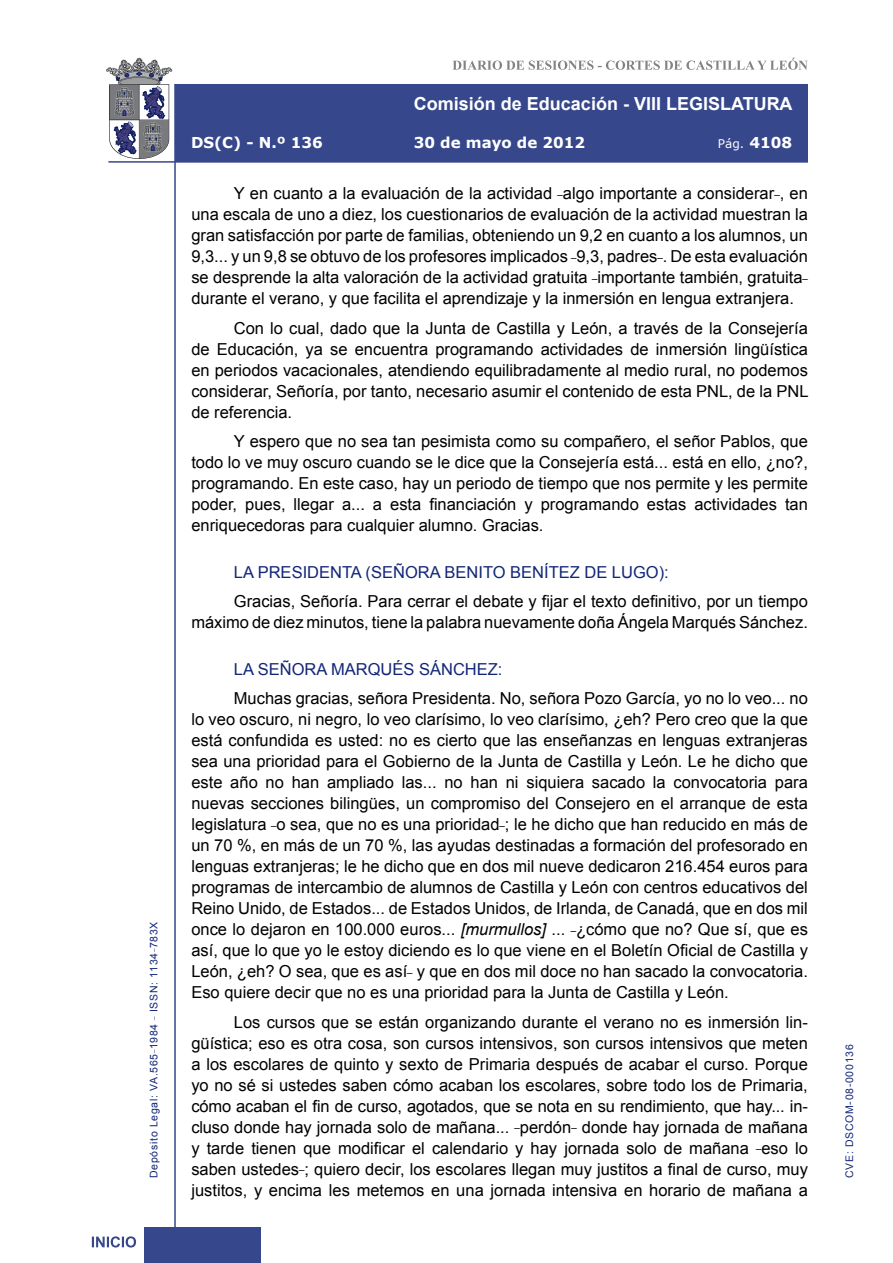
<style>
.page{position:relative;width:893px;height:1263px;background:#fff}
.page>*{position:absolute;margin:0;border:0;box-sizing:border-box;transform-origin:0 0}
.t1{font:700 18px "Arial";color:#fff}
.t2{font:16.5px/21px "Arial";color:#000;text-align:justify}
.Orador{font:16.5px "Arial";color:#122678}
.t3{font:700 15px "Verdana";color:#fff}
.t4{font:12px "Verdana";color:#fff}
.t5{font:10.5px "Arial";letter-spacing:.065em;color:#122678}
.s1{font-weight:700;font-size:15px}
.s2{font-style:italic}
</style>
<div class="page">
<svg style="left:452px;top:58px;width:356px;height:12px"></svg>
<hr style="left:174px;top:84px;width:2px;height:1179px;background:#36478c">
<div style="left:144px;top:1227px;width:117px;height:36px;background:#36478c"></div>
<div style="left:175px;top:84px;width:633px;height:78px;background:#36478c"></div>
<hr style="left:108px;top:161px;width:700px;height:2px;background:#36478c">
<svg style="left:92px;top:1236px;width:44px;height:11px"></svg>
<svg style="left:106px;top:58px;width:66px;height:101px"></svg>
<p class="t5" style="left:147px;top:1178px;width:258px;rotate:-90deg">Depósito Legal: VA.565<sup>_</sup>1984 <sup>_</sup> ISSN: 1134<sup>_</sup>783X</p>
<p class="t1" style="left:414px;top:92px;width:380px">Comisión de Educación - VIII LEGISLATURA</p>
<p class="t3" style="left:191px;top:133px;width:133px">DS(C) - N.º 136</p>
<p class="t3" style="left:414px;top:133px;width:173px">30 de mayo de 2012</p>
<p class="t4" style="left:718px;top:136px;width:76px">Pág. <span class="s1">4108</span></p>
<p class="t2" style="left:191px;top:183px;width:618px;text-indent:43px">Y en cuanto a la evaluación de la actividad <sup>_</sup>algo importante a considerar<sup>_</sup>, en una escala de uno a diez, los cuestionarios de evaluación de la actividad muestran la gran satisfacción por parte de familias, obteniendo un 9,2 en cuanto a los alumnos, un 9,3... y un 9,8 se obtuvo de los profesores implicados <sup>_</sup>9,3, padres<sup>_</sup>. De esta evaluación se desprende la alta valoración de la actividad gratuita <sup>_</sup>importante también, gratuita<sup>_ </sup>durante el verano, y que facilita el aprendizaje y la inmersión en lengua extranjera.</p>
<p class="t2" style="left:191px;top:317px;width:619px;text-indent:43px">Con lo cual, dado que la Junta de Castilla y León, a través de la Consejería de Educación, ya se encuentra programando actividades de inmersión lingüística en periodos vacacionales, atendiendo equilibradamente al medio rural, no podemos considerar, Señoría, por tanto, necesario asumir el contenido de esta PNL, de la PNL de referencia.</p>
<p class="t2" style="left:191px;top:431px;width:618px;text-indent:43px">Y espero que no sea tan pesimista como su compañero, el señor Pablos, que todo lo ve muy oscuro cuando se le dice que la Consejería está... está en ello, ¿no?, programando. En este caso, hay un periodo de tiempo que nos permite y les permite poder, pues, llegar a... a esta financiación y programando estas actividades tan enriquecedoras para cualquier alumno. Gracias.</p>
<p class="Orador" style="left:234px;top:561px;width:436px">LA PRESIDENTA (SEÑORA BENITO BENÍTEZ DE LUGO):</p>
<p class="t2" style="left:191px;top:591px;width:618px;text-align:right">Gracias, Señoría. Para cerrar el debate y fijar el texto definitivo, por un tiempo máximo de diez minutos, tiene la palabra nuevamente doña Ángela Marqués Sánchez.</p>
<p class="Orador" style="left:234px;top:658px;width:270px">LA SEÑORA MARQUÉS SÁNCHEZ:</p>
<p class="t2" style="left:191px;top:688px;width:618px;text-indent:43px">Muchas gracias, señora Presidenta. No, señora Pozo García, yo no lo veo... no lo veo oscuro, ni negro, lo veo clarísimo, lo veo clarísimo, ¿eh? Pero creo que la que está confundida es usted: no es cierto que las enseñanzas en lenguas extranjeras sea una prioridad para el Gobierno de la Junta de Castilla y León. Le he dicho que este año no han ampliado las... no han ni siquiera sacado la convocatoria para nuevas secciones bilingües, un compromiso del Consejero en el arranque de esta legislatura <sup>_</sup>o sea, que no es una prioridad<sup>_</sup>; le he dicho que han reducido en más de un 70 %, en más de un 70 %, las ayudas destinadas a formación del profesorado en lenguas extranjeras; le he dicho que en dos mil nueve dedicaron 216.454 euros para programas de intercambio de alumnos de Castilla y León con centros educativos del Reino Unido, de Estados... de Estados Unidos, de Irlanda, de Canadá, que en dos mil once lo dejaron en 100.000 euros... <span class="s2">[murmullos]</span> ... <sup>_</sup>¿cómo que no? Que sí, que es así, que lo que yo le estoy diciendo es lo que viene en el Boletín Oficial de Castilla y León, ¿eh? O sea, que es así<sup>_</sup> y que en dos mil doce no han sacado la convocatoria.<br>Eso quiere decir que no es una prioridad para la Junta de Castilla y León.</p>
<p class="t2" style="left:191px;top:1012px;width:618px;text-indent:43px">Los cursos que se están organizando durante el verano no es inmersión lin&shy;güística; eso es otra cosa, son cursos intensivos, son cursos intensivos que meten a los escolares de quinto y sexto de Primaria después de acabar el curso. Porque yo no sé si ustedes saben cómo acaban los escolares, sobre todo los de Primaria, cómo acaban el fin de curso, agotados, que se nota en su rendimiento, que hay... in&shy;cluso donde hay jornada solo de mañana... <sup>_</sup>perdón<sup>_</sup> donde hay jornada de mañana y tarde tienen que modificar el calendario y hay jornada solo de mañana <sup>_</sup>eso lo saben ustedes<sup>_</sup>; quiero decir, los escolares llegan muy justitos a final de curso, muy justitos, y encima les metemos en una jornada intensiva en horario de mañana a</p>
<p class="t5" style="left:843px;top:1178px;width:135px;rotate:-90deg">CVE: DSCOM-08-000136</p>
</div>
